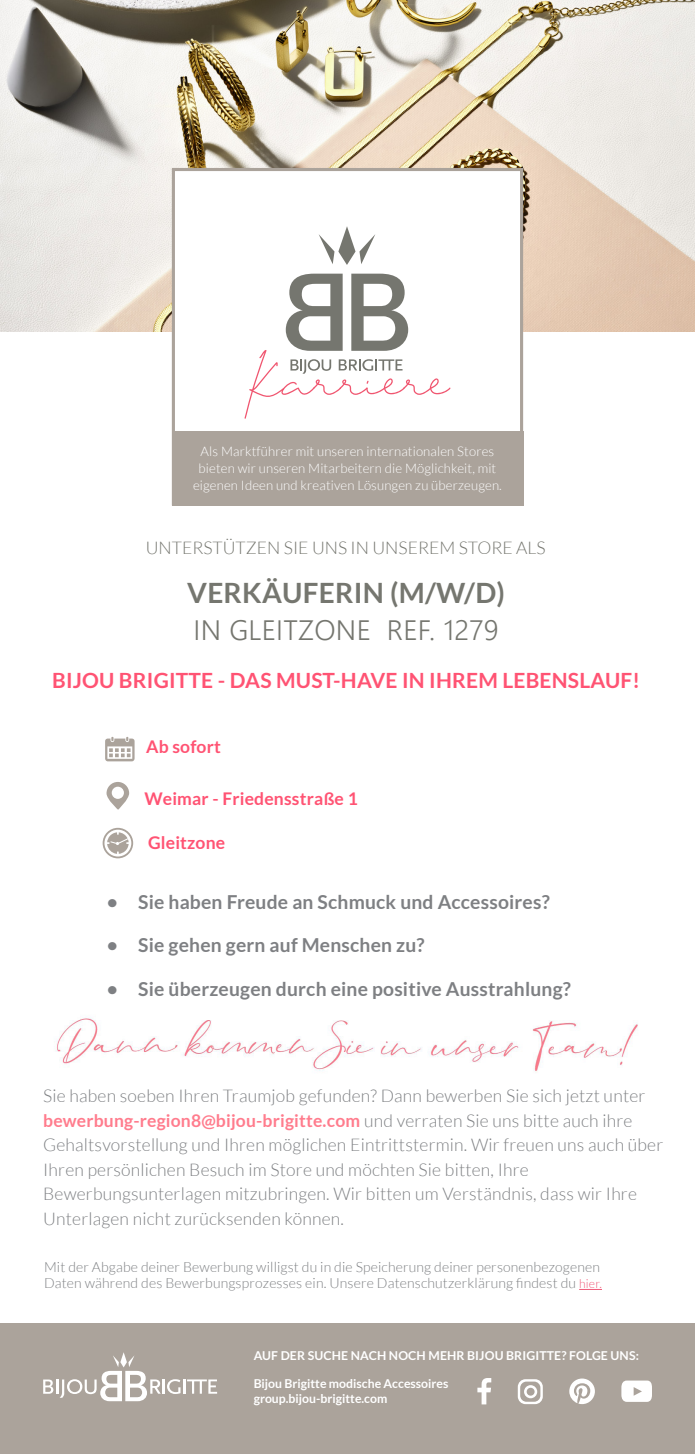
<style>
.page{position:relative;width:695px;height:1454px;background:#fff}
.page>*{position:absolute;margin:0;border:0;box-sizing:border-box;transform-origin:0 0}
.Einf__Abs{font:28px/36.4px "Webly Sleek UI Semilight";letter-spacing:.01em;color:#75766f}
.Einf__Abs-2{font:700 21px "Lato";letter-spacing:.01em;color:#ff5373}
.t1{font:700 19.25px "Lato";letter-spacing:.01em;color:#7e8083}
.Einf__Abs-3{font:300 17.5px/24.5px "Lato";letter-spacing:.01em;color:#7e8083}
.Einf__Abs-4{font:700 17.5px "Lato";letter-spacing:.01em;color:#ff5373}
.Einf__Abs-5{font:300 17.5px "Lato";color:#75766f}
.Einf__Abs-6{font:300 14px/16.8px "Lato";letter-spacing:.01em;color:#7e8083}
.Einf__Abs-7{font:300 13.12px/17px "Lato";letter-spacing:.01em;color:#fff;text-align:center}
.Einf__Abs-8{font:700 12.25px "Lato";color:#fff}
.s1{font-family:"Lato";font-weight:700}
.s2{font-weight:700;color:#ff7c8d}
.s3{font-size:12.25px;color:#f05978}
</style>
<div class="page">
<img style="left:0;top:0;width:694px;height:332px">
<div style="left:0;top:1323px;width:694px;height:130px;background:#aba39b"></div>
<svg style="left:517px;top:1379px;width:25px;height:25px"></svg>
<svg style="left:477px;top:1378px;width:14px;height:26px"></svg>
<svg style="left:569px;top:1378px;width:25px;height:26px"></svg>
<svg style="left:621px;top:1380px;width:31px;height:21px"></svg>
<svg style="left:43px;top:1352px;width:174px;height:49px"></svg>
<svg style="left:105px;top:737px;width:29px;height:24px"></svg>
<svg style="left:106px;top:782px;width:23px;height:28px"></svg>
<svg style="left:103px;top:828px;width:30px;height:30px"></svg>
<svg style="left:579px;top:1289px;width:23px;height:1px"></svg>
<div style="left:172px;top:168px;width:351px;height:337px;background:#fff;border:3px solid #aba39b"></div>
<svg style="left:318px;top:226px;width:57px;height:39px"></svg>
<svg style="left:244px;top:274px;width:206px;height:145px"></svg>
<div style="left:172px;top:431px;width:351px;height:74px;background:#aba39b"></div>
<img style="left:55px;top:1017px;width:583px;height:55px">
<p class="Einf__Abs-7" style="left:193px;top:443px;width:310px">Als Marktführer mit unseren internationalen Stores bieten wir unseren Mitarbeitern die Möglichkeit, mit eigenen Ideen und kreativen Lösungen zu überzeugen.</p>
<p class="Einf__Abs-5" style="left:146px;top:538px;width:401px">UNTERSTÜTZEN SIE UNS IN UNSEREM STORE ALS</p>
<p class="Einf__Abs" style="left:187px;top:574px;width:319px"><span class="s1">VERKÄUFERIN (M/W/D)<br></span>IN GLEITZONE REF. 1279</p>
<p class="Einf__Abs-2" style="left:52px;top:668px;width:589px">BIJOU BRIGITTE - DAS MUST-HAVE IN IHREM LEBENSLAUF!</p>
<p class="Einf__Abs-4" style="left:146px;top:737px;width:76px">Ab sofort</p>
<p class="Einf__Abs-4" style="left:144px;top:788px;width:215px">Weimar - Friedensstraße 1</p>
<p class="Einf__Abs-4" style="left:148px;top:832px;width:79px">Gleitzone</p>
<p class="t1" style="left:107px;top:890px;width:444px">• Sie haben Freude an Schmuck und Accessoires?</p>
<p class="t1" style="left:107px;top:934px;width:319px">• Sie gehen gern auf Menschen zu?</p>
<p class="t1" style="left:107px;top:978px;width:465px">• Sie überzeugen durch eine positive Ausstrahlung?</p>
<p class="Einf__Abs-3" style="left:43px;top:1083px;width:621px">Sie haben soeben Ihren Traumjob gefunden? Dann bewerben Sie sich jetzt unter <span class="s2">bewerbung-region8@bijou-brigitte.com</span> und verraten Sie uns bitte auch ihre Gehaltsvorstellung und Ihren möglichen Eintrittstermin. Wir freuen uns auch über Ihren persönlichen Besuch im Store und möchten Sie bitten, Ihre Bewerbungsunterlagen mitzubringen. Wir bitten um Verständnis, dass wir Ihre Unterlagen nicht zurücksenden können.</p>
<p class="Einf__Abs-6" style="left:44px;top:1258px;width:559px">Mit der Abgabe deiner Bewerbung willigst du in die Speicherung deiner personenbezogenen<br>Daten während des Bewerbungsprozesses ein. Unsere Datenschutzerklärung findest du <span class="s3">hier.</span></p>
<p class="Einf__Abs-8" style="left:253px;top:1348px;width:387px">AUF DER SUCHE NACH NOCH MEHR BIJOU BRIGITTE? FOLGE UNS:</p>
<p class="Einf__Abs-8" style="left:253px;top:1376px;width:196px">Bijou Brigitte modische Accessoires</p>
<p class="Einf__Abs-8" style="left:253px;top:1391px;width:135px">group.bijou-brigitte.com</p>
</div>
